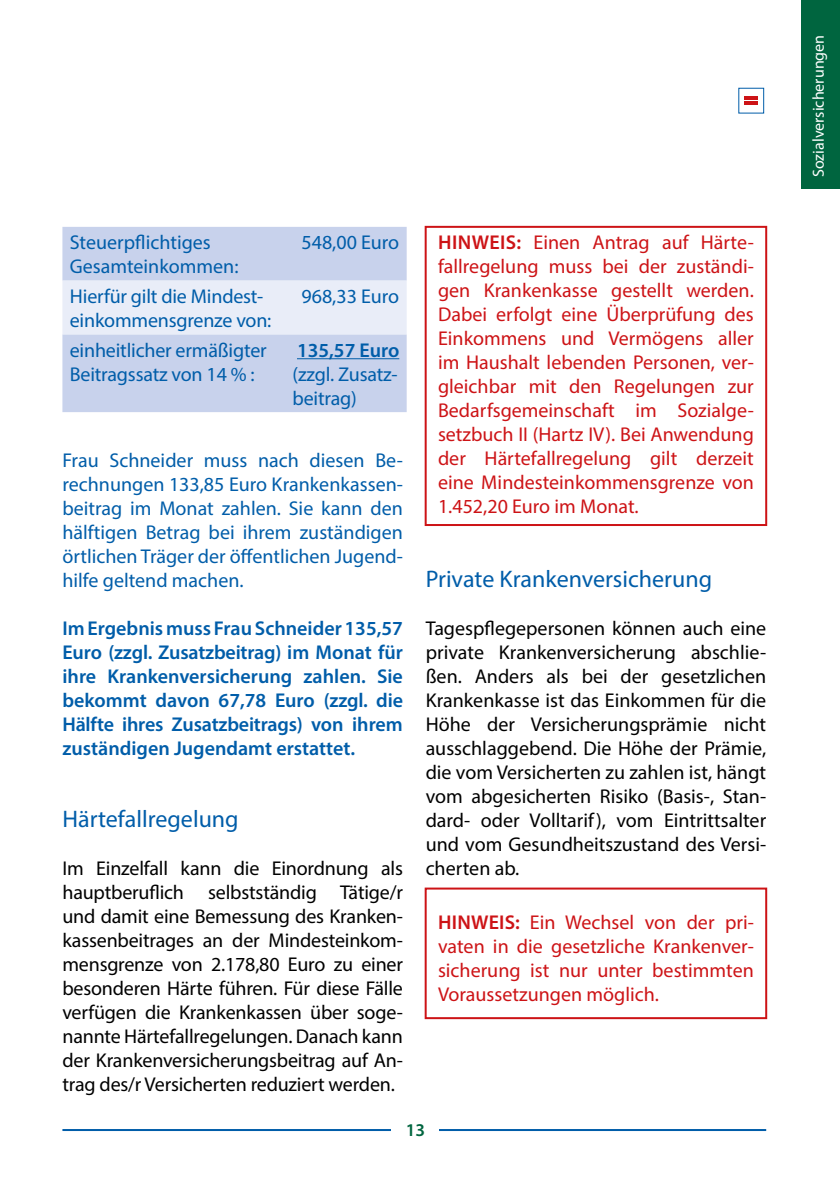
<style>
.page{position:relative;width:840px;height:1191px;background:#fff}
.page>*{position:absolute;margin:0;border:0;box-sizing:border-box;transform-origin:0 0}
.t1{font:24px "Myriad Pro";color:#005da9}
.t2{font:20px/24px "Myriad Pro";letter-spacing:-.01em;color:#000;text-align:justify}
.t3{font:20px/24px "Myriad Pro";color:#cd1316;text-align:justify}
.t4{font:20px/24px "Myriad Pro";letter-spacing:-.01em;color:#005da9}
.t5{font:600 20px/24px "Myriad Pro";color:#005da9;text-align:justify}
.t6{font:600 18px "Myriad Pro";color:#00653f}
.t7{font:16px "Myriad Pro";color:#fff}
.s1{font-weight:600}
</style>
<div class="page">
<hr style="left:62px;top:1129px;width:703px;height:2px;background:#005da9">
<div style="left:391px;top:1122px;width:48px;height:35px;background:#fff"></div>
<hr style="left:744px;top:96px;width:13px;height:4px;background:#cd1316">
<svg style="left:744px;top:102px;width:13px;height:3px"></svg>
<div style="left:801px;top:0;width:38px;height:189px;background:#00653f"></div>
<div style="left:62px;top:227px;width:344px;height:185px;background:#c8d2ec"></div>
<div style="left:62px;top:281px;width:344px;height:53px;background:#e9edf8"></div>
<hr style="left:297px;top:358px;width:102px;height:1px;background:#005da9">
<div style="left:424px;top:226px;width:342px;height:300px;border:2px solid #cd1316"></div>
<div style="left:424px;top:887px;width:342px;height:132px;border:2px solid #cd1316"></div>
<p class="t4" style="left:70px;top:230px;width:170px">Steuerpflichtiges<br>Gesamteinkommen:</p>
<p class="t4" style="left:301px;top:230px;width:99px">548,00 Euro</p>
<p class="t4" style="left:70px;top:284px;width:203px">Hierfür gilt die Mindest&shy;einkommensgrenze von:</p>
<p class="t4" style="left:301px;top:284px;width:99px">968,33 Euro</p>
<p class="t4" style="left:70px;top:338px;width:198px">einheitlicher ermäßigter<br>Beitragssatz von 14 % :</p>
<p class="t5" style="left:297px;top:337px;width:104px">135,57 Euro</p>
<p class="t4" style="left:292px;top:362px;width:107px">(zzgl. Zusatz&shy;beitrag)</p>
<p class="t4" style="left:62px;top:448px;width:342px;text-align:justify">Frau Schneider muss nach diesen Be&shy;rechnungen 133,85 Euro Krankenkassen&shy;beitrag im Monat zahlen. Sie kann den hälftigen Betrag bei ihrem zuständigen örtlichen Träger der öffentlichen Jugend&shy;hilfe geltend machen.</p>
<p class="t5" style="left:62px;top:616px;width:342px">Im Ergebnis muss Frau Schneider 135,57<br>Euro (zzgl. Zusatzbeitrag) im Monat für ihre Krankenversicherung zahlen. Sie bekommt davon 67,78 Euro (zzgl. die Hälfte ihres Zusatzbeitrags) von ihrem zuständigen Jugendamt erstattet.</p>
<p class="t1" style="left:62px;top:804px;width:178px">Härtefallregelung</p>
<p class="t2" style="left:62px;top:856px;width:342px">Im Einzelfall kann die Einordnung als hauptberuflich selbstständig Tätige/r und damit eine Bemessung des Kranken&shy;kassenbeitrages an der Mindesteinkom&shy;mensgrenze von 2.178,80 Euro zu einer besonderen Härte führen. Für diese Fälle verfügen die Krankenkassen über soge&shy;nannte Härtefallregelungen. Danach kann der Krankenversicherungsbeitrag auf An&shy;trag des/r Versicherten reduziert werden.</p>
<p class="t3" style="left:438px;top:230px;width:317px"><span class="s1">HINWEIS:</span> Einen Antrag auf Härte&shy;fallregelung muss bei der zuständi&shy;gen Krankenkasse gestellt werden.<br>Dabei erfolgt eine Überprüfung des Einkommens und Vermögens aller im Haushalt lebenden Personen, ver&shy;gleichbar mit den Regelungen zur Bedarfsgemeinschaft im Sozialge&shy;setzbuch II (Hartz IV). Bei Anwendung der Härtefallregelung gilt derzeit eine Mindesteinkommensgrenze von 1.452,20 Euro im Monat.</p>
<p class="t1" style="left:425px;top:564px;width:288px">Private Krankenversicherung</p>
<p class="t2" style="left:425px;top:616px;width:342px">Tagespflegepersonen können auch eine private Krankenversicherung abschlie&shy;ßen. Anders als bei der gesetzlichen Krankenkasse ist das Einkommen für die Höhe der Versicherungsprämie nicht ausschlaggebend. Die Höhe der Prämie, die vom Versicherten zu zahlen ist, hängt vom abgesicherten Risiko (Basis-, Stan&shy;dard- oder Volltarif), vom Eintrittsalter und vom Gesundheitszustand des Versi&shy;cherten ab.</p>
<p class="t3" style="left:438px;top:910px;width:317px"><span class="s1">HINWEIS:</span> Ein Wechsel von der pri&shy;vaten in die gesetzliche Krankenver&shy;sicherung ist nur unter bestimmten Voraussetzungen möglich.</p>
<p class="t6" style="left:405px;top:1118px;width:21px">13</p>
<p class="t7" style="left:808px;top:177px;width:144px;rotate:-90deg">Sozialversicherungen</p>
</div>
